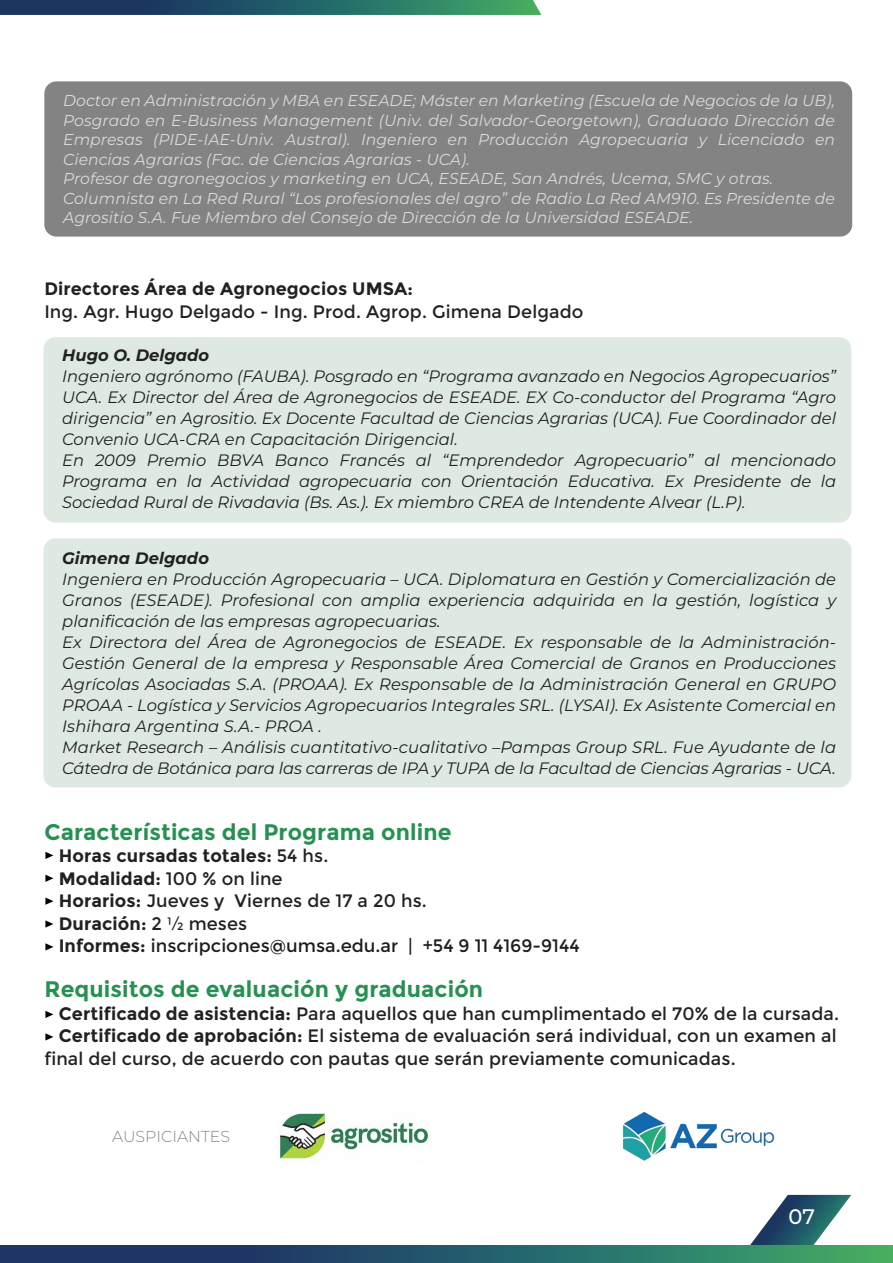
<style>
.page{position:relative;width:893px;height:1263px;background:#fff}
.page>*{position:absolute;margin:0;border:0;box-sizing:border-box;transform-origin:0 0}
.t1{font:700 22.5px "Montserrat";letter-spacing:.005em;color:#269152}
.t2{font:500 21px "Montserrat";color:#fff}
.t3{font:18px "Montserrat";letter-spacing:.005em;color:#212121}
.t4{font:700 18px/22.5px "Montserrat";letter-spacing:.005em;color:#212121}
.t5{font:italic 16.5px/21px "Montserrat";color:#212121}
.t6{font:italic 700 16.5px "Montserrat";letter-spacing:.005em;color:#212121}
.t7{font:300 15.9px "Montserrat";color:#878787}
.t8{font:italic 15.75px/19.5px "Montserrat";letter-spacing:.005em;color:#dadada}
.s1{font-weight:400}
.s2{font-weight:400;color:#1d1d1b}
.s3{font-weight:700}
</style>
<div class="page">
<svg style="left:737px;top:1195px;width:114px;height:51px"></svg>
<svg style="left:0;top:0;width:541px;height:15px;background:#276166"></svg>
<svg style="left:0;top:1246px;width:893px;height:17px;background:#286068"></svg>
<div style="left:43px;top:337px;width:808px;height:186px;background:#dee9e1;border-radius:12px"></div>
<div style="left:43px;top:538px;width:808px;height:249px;background:#dee9e1;border-radius:12px"></div>
<svg style="left:45px;top:852px;width:8px;height:7px"></svg>
<svg style="left:45px;top:875px;width:8px;height:7px"></svg>
<svg style="left:45px;top:897px;width:8px;height:8px"></svg>
<svg style="left:45px;top:920px;width:8px;height:8px"></svg>
<svg style="left:45px;top:943px;width:8px;height:7px"></svg>
<svg style="left:45px;top:1011px;width:8px;height:7px"></svg>
<svg style="left:45px;top:1033px;width:8px;height:7px"></svg>
<div style="left:44px;top:81px;width:808px;height:156px;background:#838383;border-radius:12px"></div>
<img style="left:280px;top:1113px;width:149px;height:46px">
<div style="left:359px;top:1147px;width:69px;height:12px;background:#fff"></div>
<img style="left:623px;top:1111px;width:152px;height:50px">
<p class="t8" style="left:63px;top:90px;width:773px">Doctor en Administración y MBA en ESEADE; Máster en Marketing (Escuela de Negocios de la UB), Posgrado en E-Business Management (Univ. del Salvador-Georgetown), Graduado Dirección de Empresas (PIDE-IAE-Univ. Austral). Ingeniero en Producción Agropecuaria y Licenciado en Ciencias Agrarias (Fac. de Ciencias Agrarias - UCA).<br>Profesor de agronegocios y marketing en UCA, ESEADE, San Andrés, Ucema, SMC y otras.<br>Columnista en La Red Rural “Los profesionales del agro” de Radio La Red AM910. Es Presidente de Agrositio S.A. Fue Miembro del Consejo de Dirección de la Universidad ESEADE.</p>
<p class="t4" style="left:44px;top:277px;width:370px">Directores Área de Agronegocios UMSA:</p>
<p class="t3" style="left:44px;top:301px;width:540px">Ing. Agr. Hugo Delgado - Ing. Prod. Agrop. Gimena Delgado</p>
<p class="t6" style="left:62px;top:344px;width:148px">Hugo O. Delgado</p>
<p class="t5" style="left:62px;top:365px;width:775px">Ingeniero agrónomo (FAUBA). Posgrado en “Programa avanzado en Negocios Agropecuarios” UCA. Ex Director del Área de Agronegocios de ESEADE. EX Co-conductor del Programa “Agro dirigencia” en Agrositio. Ex Docente Facultad de Ciencias Agrarias (UCA). Fue Coordinador del Convenio UCA-CRA en Capacitación Dirigencial.<br>En 2009 Premio BBVA Banco Francés al “Emprendedor Agropecuario” al mencionado Programa en la Actividad agropecuaria con Orientación Educativa. Ex Presidente de la Sociedad Rural de Rivadavia (Bs. As.). Ex miembro CREA de Intendente Alvear (L.P).</p>
<p class="t6" style="left:62px;top:547px;width:148px">Gimena Delgado</p>
<p class="t5" style="left:62px;top:568px;width:775px">Ingeniera en Producción Agropecuaria – UCA. Diplomatura en Gestión y Comercialización de Granos (ESEADE). Profesional con amplia experiencia adquirida en la gestión, logística y planificación de las empresas agropecuarias.<br>Ex Directora del Área de Agronegocios de ESEADE. Ex responsable de la Administración-Gestión General de la empresa y Responsable Área Comercial de Granos en Producciones Agrícolas Asociadas S.A. (PROAA). Ex Responsable de la Administración General en GRUPO PROAA - Logística y Servicios Agropecuarios Integrales SRL. (LYSAI). Ex Asistente Comercial en Ishihara Argentina S.A.- PROA .<br>Market Research – Análisis cuantitativo-cualitativo –Pampas Group SRL. Fue Ayudante de la Cátedra de Botánica para las carreras de IPA y TUPA de la Facultad de Ciencias Agrarias - UCA.</p>
<h1 class="t1" style="left:44px;top:818px;width:409px">Características del Programa online</h1>
<p class="t4" style="left:59px;top:844px;width:522px">Horas cursadas totales: <span class="s1">54 hs.<br></span>Modalidad: <span class="s1">100 % on line<br></span>Horarios: <span class="s1">Jueves y Viernes de 17 a 20 hs.<br></span>Duración: <span class="s1">2 ½ meses<br></span>Informes: <span class="s2">inscripciones@umsa.edu.ar | +54 9 11 4169-9144</span></p>
<h1 class="t1" style="left:44px;top:976px;width:440px">Requisitos de evaluación y graduación</h1>
<p class="t3" style="left:59px;top:1003px;width:782px"><span class="s3">Certificado de asistencia:</span> Para aquellos que han cumplimentado el 70% de la cursada.</p>
<p class="t3" style="left:59px;top:1025px;width:779px"><span class="s3">Certificado de aprobación:</span> El sistema de evaluación será individual, con un examen al</p>
<p class="t3" style="left:44px;top:1048px;width:693px">final del curso, de acuerdo con pautas que serán previamente comunicadas.</p>
<p class="t7" style="left:112px;top:1126px;width:120px">AUSPICIANTES</p>
<p class="t2" style="left:788px;top:1203px;width:28px">07</p>
</div>
